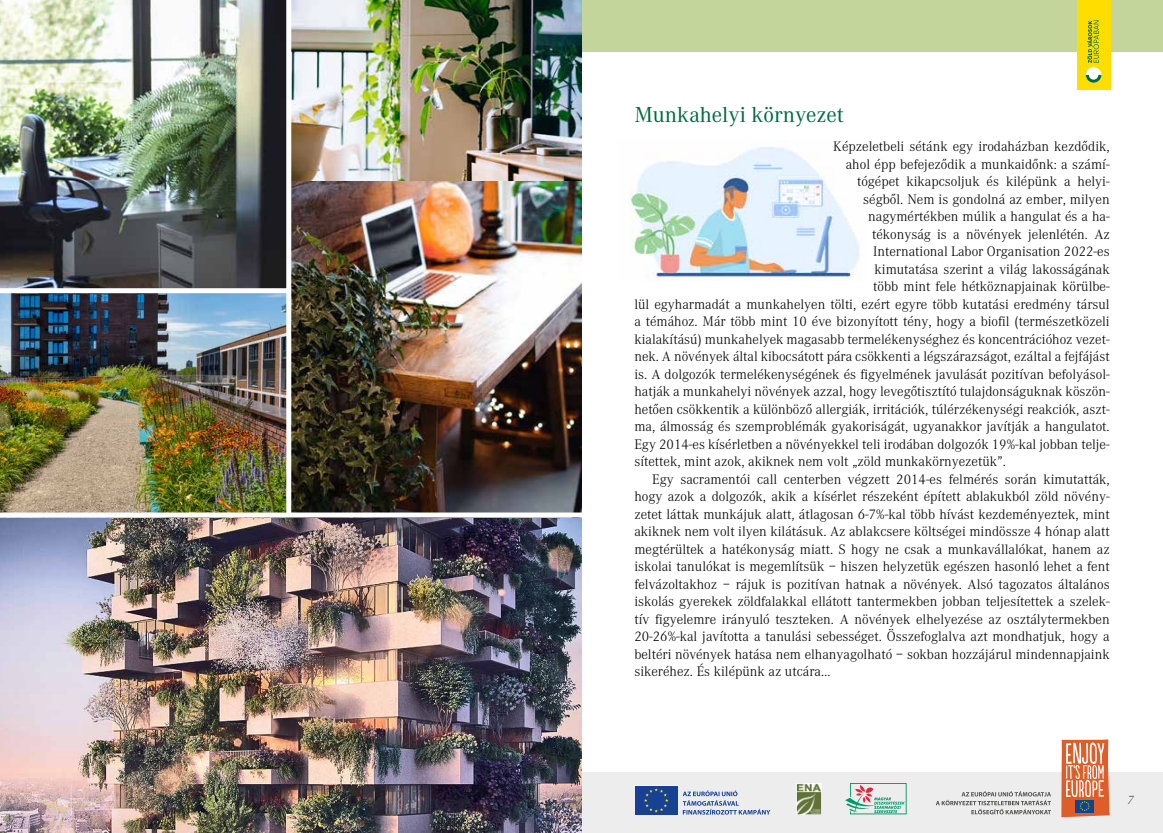
<style>
.page{position:relative;width:1163px;height:833px;background:#fff}
.page>*{position:absolute;margin:0;border:0;box-sizing:border-box;transform-origin:0 0}
.t1{font:22.5px "Corporate Gs Plain";color:#00693f}
.t2{font:14.38px "Corporate Light Gs Plain";color:#000}
.t3{font:italic 12.5px "Corporate Gs";color:#646363}
</style>
<div class="page">
<div style="left:0;top:0;width:1162px;height:52px;background:#c3d59a"></div>
<div style="left:1076px;top:0;width:33px;height:90px;background:#fd0"></div>
<svg style="left:1085px;top:67px;width:16px;height:16px"></svg>
<svg style="left:1085px;top:75px;width:16px;height:8px"></svg>
<svg style="left:1087px;top:20px;width:11px;height:43px"></svg>
<div style="left:0;top:772px;width:1162px;height:61px;background:#ededed"></div>
<svg style="left:635px;top:786px;width:135px;height:28px"></svg>
<svg style="left:1061px;top:739px;width:48px;height:78px;background:#d98464"></svg>
<svg style="left:936px;top:791px;width:114px;height:23px"></svg>
<svg style="left:845px;top:783px;width:61px;height:32px"></svg>
<img style="left:630px;top:147px;width:230px;height:134px">
<img style="left:0;top:517px;width:581px;height:316px">
<img style="left:0;top:293px;width:286px;height:219px">
<img style="left:0;top:0;width:286px;height:288px">
<img style="left:291px;top:0;width:291px;height:512px">
<div style="left:286px;top:0;width:5px;height:515px;background:#fff"></div>
<h1 class="t1" style="left:634px;top:102px;width:211px">Munkahelyi környezet</h1>
<p class="t2" style="left:833px;top:139px;width:278px">Képzeletbeli sétánk egy irodaházban kezdôdik,</p>
<p class="t2" style="left:845px;top:156px;width:265px">ahol épp befejezôdik a munkaidônk: a számí-</p>
<p class="t2" style="left:856px;top:174px;width:254px">tógépet kikapcsoljuk és kilépünk a helyi-</p>
<p class="t2" style="left:863px;top:191px;width:248px">ségbôl. Nem is gondolná az ember, milyen</p>
<p class="t2" style="left:868px;top:209px;width:243px">nagymértékben múlik a hangulat és a ha-</p>
<p class="t2" style="left:871px;top:226px;width:239px">tékonyság is a növények jelenlétén. Az</p>
<p class="t2" style="left:873px;top:244px;width:238px">International Labor Organisation 2022-es</p>
<p class="t2" style="left:874px;top:261px;width:237px">kimutatása szerint a világ lakosságának</p>
<p class="t2" style="left:873px;top:278px;width:238px">több mint fele hétköznapjainak körülbe-</p>
<p class="t2" style="left:634px;top:296px;width:477px">lül egyharmadát a munkahelyen tölti, ezért egyre több kutatási eredmény társul</p>
<p class="t2" style="left:634px;top:313px;width:477px">a témához. Már több mint 10 éve bizonyított tény, hogy a biofil (természetközeli</p>
<p class="t2" style="left:634px;top:331px;width:477px">kialakítású) munkahelyek magasabb termelékenységhez és koncentrációhoz vezet-</p>
<p class="t2" style="left:634px;top:348px;width:477px">nek. A növények által kibocsátott pára csökkenti a légszárazságot, ezáltal a fejfájást</p>
<p class="t2" style="left:634px;top:366px;width:477px">is. A dolgozók termelékenységének és figyelmének javulását pozitívan befolyásol-</p>
<p class="t2" style="left:634px;top:383px;width:477px">hatják a munkahelyi növények azzal, hogy levegôtisztító tulajdonságuknak köszön-</p>
<p class="t2" style="left:634px;top:401px;width:477px">hetôen csökkentik a különbözô allergiák, irritációk, túlérzékenységi reakciók, aszt-</p>
<p class="t2" style="left:634px;top:418px;width:477px">ma, álmosság és szemproblémák gyakoriságát, ugyanakkor javítják a hangulatot.</p>
<p class="t2" style="left:634px;top:436px;width:477px">Egy 2014-es kísérletben a növényekkel teli irodában dolgozók 19%-kal jobban telje-</p>
<p class="t2" style="left:634px;top:453px;width:373px">sítettek, mint azok, akiknek nem volt „zöld munkakörnyezetük”.</p>
<p class="t2" style="left:652px;top:471px;width:459px">Egy sacramentói call centerben végzett 2014-es felmérés során kimutatták,</p>
<p class="t2" style="left:634px;top:488px;width:477px">hogy azok a dolgozók, akik a kísérlet részeként épített ablakukból zöld növény-</p>
<p class="t2" style="left:634px;top:506px;width:477px">zetet láttak munkájuk alatt, átlagosan 6-7%-kal több hívást kezdeményeztek, mint</p>
<p class="t2" style="left:634px;top:523px;width:476px">akiknek nem volt ilyen kilátásuk. Az ablakcsere költségei mindössze 4 hónap alatt</p>
<p class="t2" style="left:634px;top:541px;width:477px">megtérültek a hatékonyság miatt. S hogy ne csak a munkavállalókat, hanem az</p>
<p class="t2" style="left:634px;top:558px;width:477px">iskolai tanulókat is megemlítsük – hiszen helyzetük egészen hasonló lehet a fent</p>
<p class="t2" style="left:634px;top:576px;width:477px">felvázoltakhoz – rájuk is pozitívan hatnak a növények. Alsó tagozatos általános</p>
<p class="t2" style="left:634px;top:593px;width:477px">iskolás gyerekek zöldfalakkal ellátott tantermekben jobban teljesítettek a szelek-</p>
<p class="t2" style="left:634px;top:611px;width:477px">tív figyelemre irányuló teszteken. A növények elhelyezése az osztálytermekben</p>
<p class="t2" style="left:634px;top:628px;width:477px">20-26%-kal javította a tanulási sebességet. Összefoglalva azt mondhatjuk, hogy a</p>
<p class="t2" style="left:634px;top:646px;width:477px">beltéri növények hatása nem elhanyagolható – sokban hozzájárul mindennapjaink</p>
<p class="t2" style="left:634px;top:663px;width:197px">sikeréhez. És kilépünk az utcára…</p>
<p class="t3" style="left:1127px;top:792px;width:8px">7</p>
</div>
